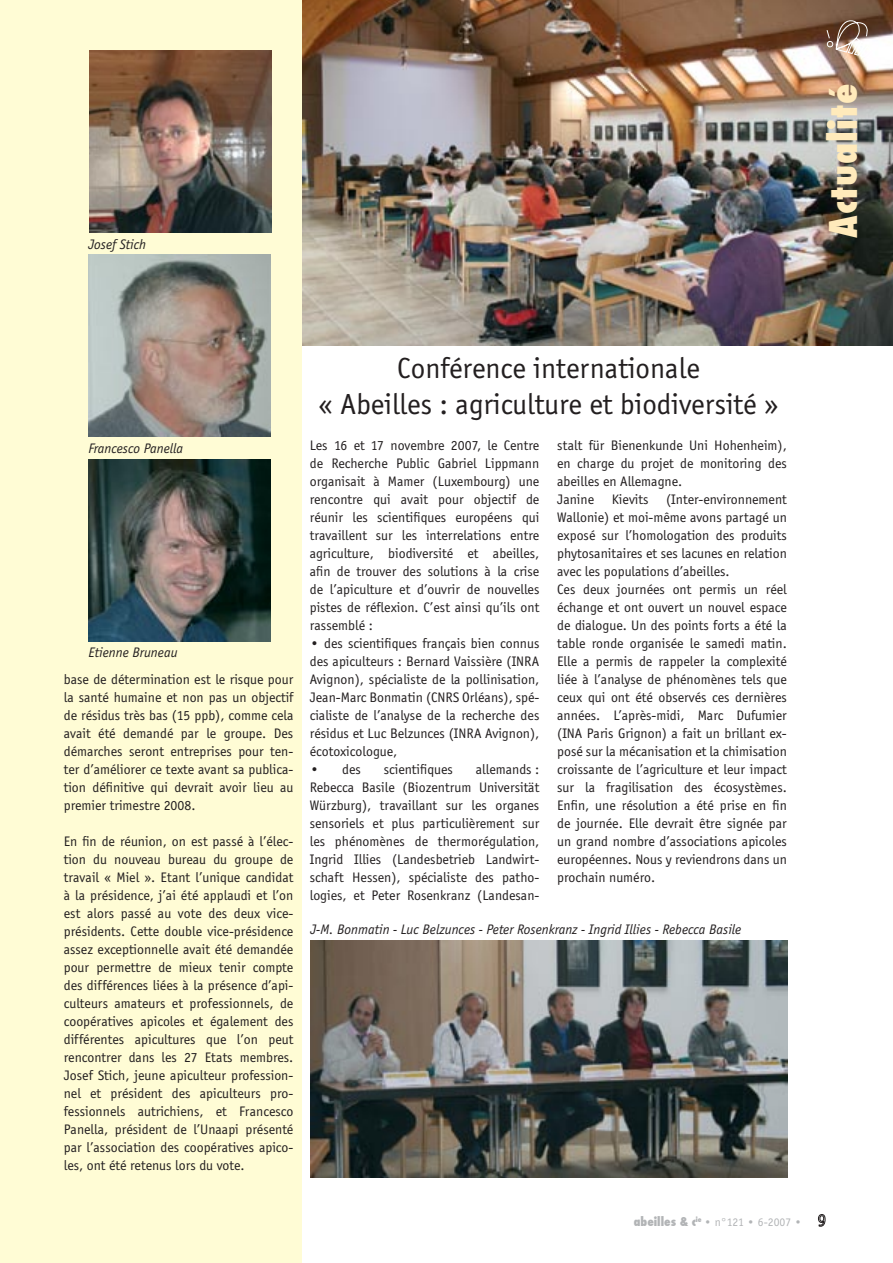
<style>
.page{position:relative;width:893px;height:1263px;background:#fff}
.page>*{position:absolute;margin:0;border:0;box-sizing:border-box;transform-origin:0 0}
.t1{font:800 condensed 37.5px "Futura";letter-spacing:.03em;color:#ffeabb}
.t2{font:30px/36px "Officina Sans";color:#231f20;text-align:center}
.t3{font:14.25px/18px "Officina Sans";color:#231f20;text-align:justify}
.t4{font:italic 14.25px "Officina Sans";color:#231f20}
.t5{font:12px "Officina Sans";color:#b2b4b6}
.s1{font-family:"Futura";font-weight:800;font-stretch:condensed}
</style>
<div class="page">
<svg style="left:818px;top:1214px;width:7px;height:12px"></svg>
<div style="left:0;top:0;width:302px;height:1263px;background:#fffcd5"></div>
<img style="left:302px;top:0;width:591px;height:346px">
<svg style="left:826px;top:18px;width:52px;height:43px"></svg>
<img style="left:88px;top:255px;width:183px;height:182px">
<img style="left:88px;top:459px;width:183px;height:182px">
<img style="left:89px;top:50px;width:182px;height:183px">
<img style="left:310px;top:941px;width:477px;height:236px">
<p class="t4" style="left:88px;top:237px;width:59px">Josef Stich</p>
<p class="t1" style="left:818px;top:238px;width:156px;rotate:-90deg">Actualité</p>
<p class="t4" style="left:88px;top:440px;width:96px">Francesco Panella</p>
<p class="t4" style="left:88px;top:644px;width:91px">Etienne Bruneau</p>
<p class="t3" style="left:64px;top:670px;width:231px">base de détermination est le risque pour la santé humaine et non pas un objectif de résidus très bas (15 ppb), comme cela avait été demandé par le groupe. Des démarches seront entreprises pour ten&shy;ter d’améliorer ce texte avant sa publica&shy;tion définitive qui devrait avoir lieu au premier trimestre 2008.</p>
<p class="t3" style="left:64px;top:832px;width:231px">En fin de réunion, on est passé à l’élec&shy;tion du nouveau bureau du groupe de travail « Miel ». Etant l’unique candidat à la présidence, j’ai été applaudi et l’on est alors passé au vote des deux vice&shy;présidents. Cette double vice-présidence assez exceptionnelle avait été demandée pour permettre de mieux tenir compte des différences liées à la présence d’api&shy;culteurs amateurs et professionnels, de coopératives apicoles et également des différentes apicultures que l’on peut rencontrer dans les 27 Etats membres.<br>Josef Stich, jeune apiculteur profession&shy;nel et président des apiculteurs pro&shy;fessionnels autrichiens, et Francesco Panella, président de l’Unaapi présenté par l’association des coopératives apico&shy;les, ont été retenus lors du vote.</p>
<p class="t2" style="left:319px;top:350px;width:461px">Conférence internationale<br>« Abeilles : agriculture et biodiversité »</p>
<p class="t3" style="left:310px;top:436px;width:231px">Les 16 et 17 novembre 2007, le Centre de Recherche Public Gabriel Lippmann organisait à Mamer (Luxembourg) une rencontre qui avait pour objectif de réunir les scientifiques européens qui travaillent sur les interrelations entre agriculture, biodiversité et abeilles, afin de trouver des solutions à la crise de l’apiculture et d’ouvrir de nouvelles pistes de réflexion. C’est ainsi qu’ils ont rassemblé :</p>
<p class="t3" style="left:310px;top:634px;width:231px">• des scientifiques français bien connus des apiculteurs : Bernard Vaissière (INRA Avignon), spécialiste de la pollinisation, Jean-Marc Bonmatin (CNRS Orléans), spé&shy;cialiste de l’analyse de la recherche des résidus et Luc Belzunces (INRA Avignon), écotoxicologue,</p>
<p class="t3" style="left:310px;top:760px;width:53px">• des</p>
<p class="t3" style="left:384px;top:760px;width:71px">scientifiques</p>
<p class="t3" style="left:310px;top:760px;width:231px;text-indent:166px">allemands :<br>Rebecca Basile (Biozentrum Universität Würzburg), travaillant sur les organes sensoriels et plus particulièrement sur les phénomènes de thermorégulation, Ingrid Illies (Landesbetrieb Landwirt&shy;schaft Hessen), spécialiste des patho&shy;logies, et Peter Rosenkranz (Landesan-</p>
<p class="t3" style="left:557px;top:436px;width:231px">stalt für Bienenkunde Uni Hohenheim), en charge du projet de monitoring des abeilles en Allemagne.</p>
<p class="t3" style="left:557px;top:490px;width:231px">Janine Kievits (Inter-environnement Wallonie) et moi-même avons partagé un exposé sur l’homologation des produits phytosanitaires et ses lacunes en relation avec les populations d’abeilles.</p>
<p class="t3" style="left:557px;top:580px;width:231px">Ces deux journées ont permis un réel échange et ont ouvert un nouvel espace de dialogue. Un des points forts a été la table ronde organisée le samedi matin.<br>Elle a permis de rappeler la complexité liée à l’analyse de phénomènes tels que ceux qui ont été observés ces dernières années. L’après-midi, Marc Dufumier (INA Paris Grignon) a fait un brillant ex&shy;posé sur la mécanisation et la chimisation croissante de l’agriculture et leur impact sur la fragilisation des écosystèmes.<br>Enfin, une résolution a été prise en fin de journée. Elle devrait être signée par un grand nombre d’associations apicoles européennes. Nous y reviendrons dans un prochain numéro.</p>
<p class="t4" style="left:310px;top:922px;width:433px">J-M. Bonmatin - Luc Belzunces - Peter Rosenkranz - Ingrid Illies - Rebecca Basile</p>
<p class="t5" style="left:634px;top:1215px;width:170px"><span class="s1">abeilles &amp; c</span><sup>ie</sup> • n°121 • 6-2007 •</p>
</div>
